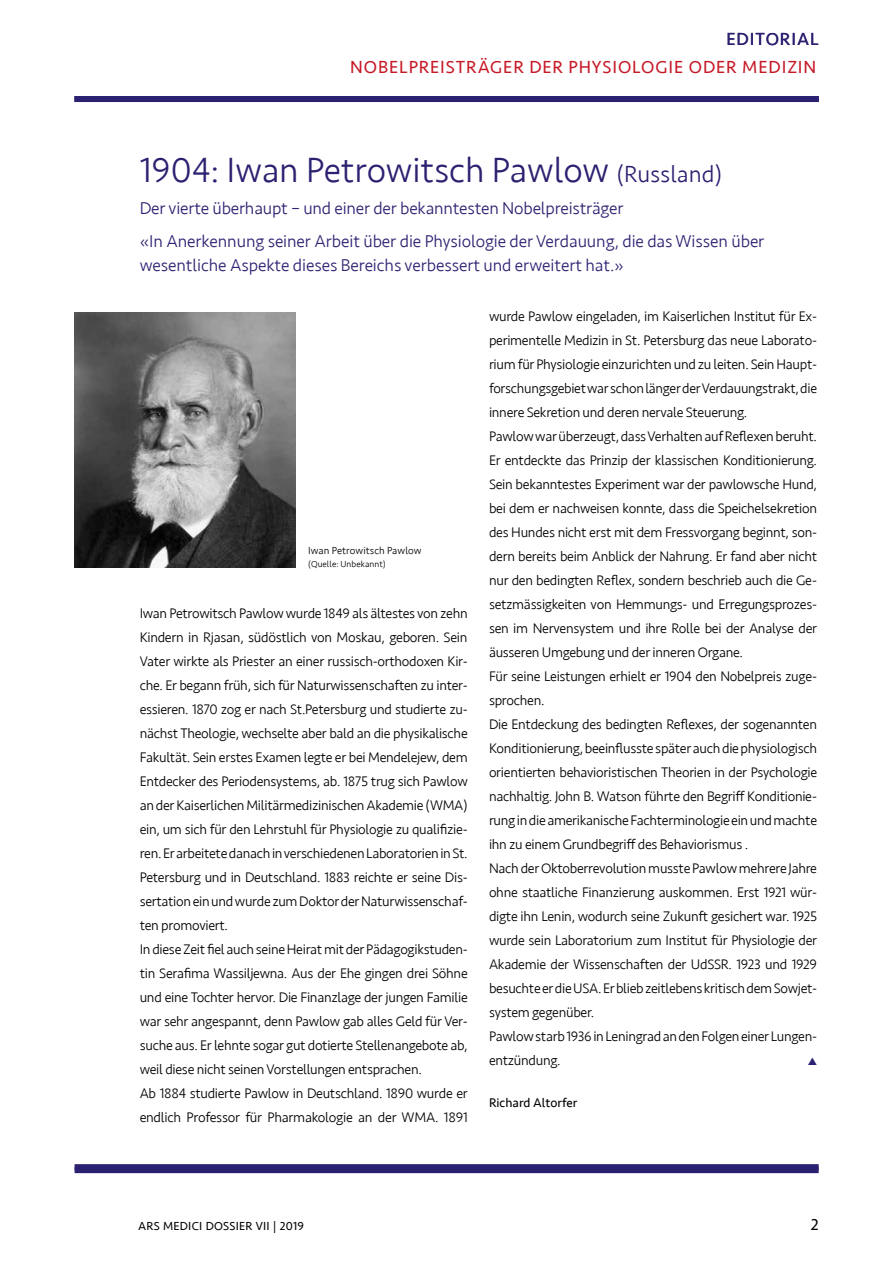
<style>
.page{position:relative;width:893px;height:1263px;background:#fff}
.page>*{position:absolute;margin:0;border:0;box-sizing:border-box;transform-origin:0 0}
.t1{font:300 36px "Seravek";letter-spacing:-.005em;color:#2b2171}
.t2{font:18px "Seravek";letter-spacing:.05em;color:#c61a27}
.t3{font:18px "Seravek";letter-spacing:.05em;color:#2b2171}
.t4{font:300 17.55px/32.5px "Seravek";letter-spacing:-.005em;color:#2b2171}
.t5{font:16.5px "Seravek";color:#000}
.t6{font:300 14.25px/24px "Seravek";letter-spacing:-.02em;color:#000}
.t7{font:12.9px "Seravek";color:#000}
.t8{font:12px "Seravek";letter-spacing:.02em;color:#000}
.t9{font:300 10.5px "Seravek";letter-spacing:.005em;color:#000}
.t10{font:300 9px "Seravek";letter-spacing:.005em;color:#000}
.s1{font-size:24px}
</style>
<div class="page">
<div style="left:75px;top:1167px;width:744px;height:6px;background:#2b2171"></div>
<div style="left:75px;top:1164px;width:744px;height:6px;background:#2b2171"></div>
<div style="left:75px;top:96px;width:744px;height:6px;background:#2b2171"></div>
<img style="left:74px;top:312px;width:222px;height:256px">
<p class="t3" style="left:726px;top:25px;width:94px">EDITORIAL</p>
<p class="t2" style="left:350px;top:53px;width:468px">NOBELPREISTRÄGER DER PHYSIOLOGIE ODER MEDIZIN</p>
<h1 class="t1" style="left:140px;top:149px;width:584px">1904: Iwan Petrowitsch Pawlow <span class="s1">(Russland)</span></h1>
<p class="t4" style="left:140px;top:193px;width:626px">Der vierte überhaupt – und einer der bekanntesten Nobelpreisträger<br>«In Anerkennung seiner Arbeit über die Physiologie der Verdauung, die das Wissen über</p>
<p class="t4" style="left:140px;top:249px;width:486px">wesentliche Aspekte dieses Bereichs verbessert und erweitert hat.»</p>
<p class="t9" style="left:308px;top:544px;width:115px">Iwan Petrowitsch Pawlow</p>
<p class="t10" style="left:308px;top:559px;width:79px">(Quelle: Unbekannt)</p>
<p class="t6" style="left:140px;top:601px;width:330px">Iwan Petrowitsch Pawlow wurde 1849 als ältestes von zehn Kindern in Rjasan, südöstlich von Moskau, geboren. Sein Vater wirkte als Priester an einer russisch-orthodoxen Kir&shy;che. Er begann früh, sich für Naturwissenschaften zu inter&shy;essieren. 1870 zog er nach St.Petersburg und studierte zu&shy;nächst Theologie, wechselte aber bald an die physikalische Fakultät. Sein erstes Examen legte er bei Mendelejew, dem Entdecker des Periodensystems, ab. 1875 trug sich Pawlow an der Kaiserlichen Militärmedizinischen Akademie (WMA) ein, um sich für den Lehrstuhl für Physiologie zu qualifizie&shy;ren. Er arbeitete danach in verschiedenen Laboratorien in St.<br>Petersburg und in Deutschland. 1883 reichte er seine Dis&shy;sertation ein und wurde zum Doktor der Naturwissenschaf&shy;ten promoviert.<br>In diese Zeit fiel auch seine Heirat mit der Pädagogikstuden&shy;tin Serafima Wassiljewna. Aus der Ehe gingen drei Söhne und eine Tochter hervor. Die Finanzlage der jungen Familie war sehr angespannt, denn Pawlow gab alles Geld für Ver&shy;suche aus. Er lehnte sogar gut dotierte Stellenangebote ab, weil diese nicht seinen Vorstellungen entsprachen.<br>Ab 1884 studierte Pawlow in Deutschland. 1890 wurde er endlich Professor für Pharmakologie an der WMA. 1891</p>
<p class="t6" style="left:489px;top:304px;width:330px">wurde Pawlow eingeladen, im Kaiserlichen Institut für Ex&shy;perimentelle Medizin in St. Petersburg das neue Laborato&shy;rium für Physiologie einzurichten und zu leiten. Sein Haupt&shy;forschungsgebiet war schon länger der Verdauungstrakt, die innere Sekretion und deren nervale Steuerung.<br>Pawlow war überzeugt, dass Verhalten auf Reflexen beruht.<br>Er entdeckte das Prinzip der klassischen Konditionierung.<br>Sein bekanntestes Experiment war der pawlowsche Hund, bei dem er nachweisen konnte, dass die Speichelsekretion des Hundes nicht erst mit dem Fressvorgang beginnt, son&shy;dern bereits beim Anblick der Nahrung. Er fand aber nicht nur den bedingten Reflex, sondern beschrieb auch die Ge&shy;setzmässigkeiten von Hemmungs- und Erregungsprozes&shy;sen im Nervensystem und ihre Rolle bei der Analyse der äusseren Umgebung und der inneren Organe.<br>Für seine Leistungen erhielt er 1904 den Nobelpreis zuge&shy;sprochen.<br>Die Entdeckung des bedingten Reflexes, der sogenannten Konditionierung, beeinflusste später auch die physiologisch orientierten behavioristischen Theorien in der Psychologie nachhaltig. John B. Watson führte den Begriff Konditionie&shy;rung in die amerikanische Fachterminologie ein und machte ihn zu einem Grundbegriff des Behaviorismus .<br>Nach der Oktoberrevolution musste Pawlow mehrere Jahre ohne staatliche Finanzierung auskommen. Erst 1921 wür&shy;digte ihn Lenin, wodurch seine Zukunft gesichert war. 1925 wurde sein Laboratorium zum Institut für Physiologie der Akademie der Wissenschaften der UdSSR. 1923 und 1929 besuchte er die USA. Er blieb zeitlebens kritisch dem Sowjet&shy;system gegenüber.<br>Pawlow starb 1936 in Leningrad an den Folgen einer Lungen&shy;entzündung.</p>
<p class="t7" style="left:489px;top:1092px;width:90px">Richard Altorfer</p>
<p class="t8" style="left:138px;top:1217px;width:167px">ARS MEDICI DOSSIER VII | 2019</p>
<p class="t5" style="left:811px;top:1212px;width:9px">2</p>
</div>
